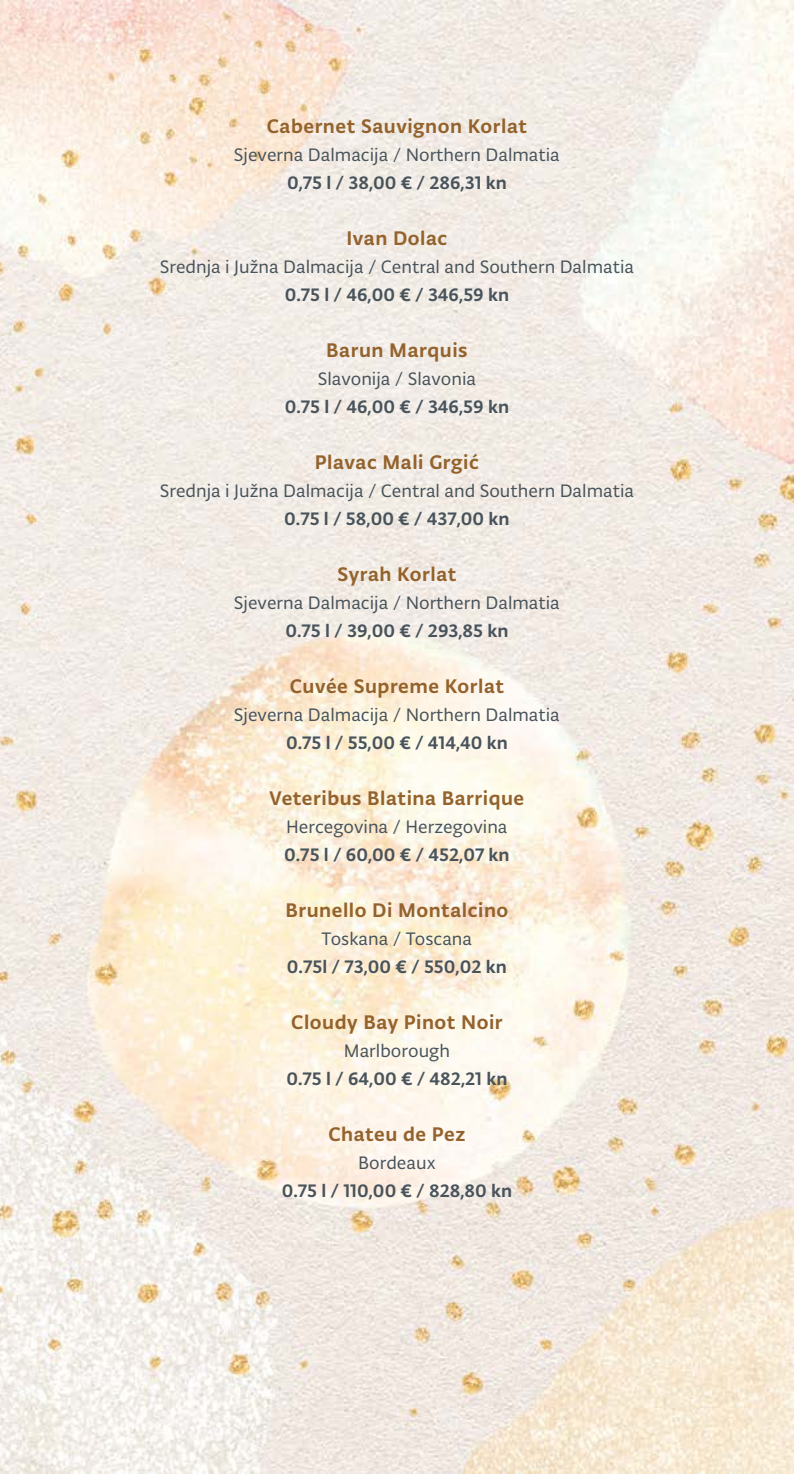
<style>
.page{position:relative;width:794px;height:1474px;background:#fff}
.page>*{position:absolute;margin:0;border:0;box-sizing:border-box;transform-origin:0 0}
.t1{font:500 21px "Typonine Sans Pro";letter-spacing:.025em;color:#94632d}
.t2{font:19.25px "Typonine Sans Pro Normal";color:#48535b}
.t3{font:500 19.25px "Typonine Sans Pro";color:#48535b}
</style>
<div class="page">
<img style="left:0;top:0;width:794px;height:1473px">
<p class="t1" style="left:267px;top:113px;width:262px">Cabernet Sauvignon Korlat</p>
<p class="t2" style="left:234px;top:143px;width:327px">Sjeverna Dalmacija / Northern Dalmatia</p>
<p class="t3" style="left:287px;top:171px;width:221px">0,75 l / 38,00 € / 286,31 kn</p>
<p class="t1" style="left:346px;top:225px;width:103px">Ivan Dolac</p>
<p class="t2" style="left:160px;top:255px;width:476px">Srednja i Južna Dalmacija / Central and Southern Dalmatia</p>
<p class="t3" style="left:285px;top:283px;width:226px">0.75 l / 46,00 € / 346,59 kn</p>
<p class="t1" style="left:326px;top:337px;width:143px">Barun Marquis</p>
<p class="t2" style="left:318px;top:367px;width:160px">Slavonija / Slavonia</p>
<p class="t3" style="left:285px;top:395px;width:226px">0.75 l / 46,00 € / 346,59 kn</p>
<p class="t1" style="left:315px;top:449px;width:165px">Plavac Mali Grgić</p>
<p class="t2" style="left:160px;top:479px;width:476px">Srednja i Južna Dalmacija / Central and Southern Dalmatia</p>
<p class="t3" style="left:284px;top:507px;width:227px">0.75 l / 58,00 € / 437,00 kn</p>
<p class="t1" style="left:337px;top:561px;width:120px">Syrah Korlat</p>
<p class="t2" style="left:234px;top:591px;width:327px">Sjeverna Dalmacija / Northern Dalmatia</p>
<p class="t3" style="left:285px;top:619px;width:225px">0.75 l / 39,00 € / 293,85 kn</p>
<p class="t1" style="left:290px;top:673px;width:216px">Cuvée Supreme Korlat</p>
<p class="t2" style="left:234px;top:703px;width:327px">Sjeverna Dalmacija / Northern Dalmatia</p>
<p class="t3" style="left:286px;top:731px;width:223px">0.75 l / 55,00 € / 414,40 kn</p>
<p class="t1" style="left:269px;top:785px;width:256px">Veteribus Blatina Barrique</p>
<p class="t2" style="left:286px;top:815px;width:223px">Hercegovina / Herzegovina</p>
<p class="t3" style="left:284px;top:843px;width:227px">0.75 l / 60,00 € / 452,07 kn</p>
<p class="t1" style="left:285px;top:897px;width:224px">Brunello Di Montalcino</p>
<p class="t2" style="left:322px;top:927px;width:152px">Toskana / Toscana</p>
<p class="t3" style="left:287px;top:955px;width:221px">0.75l / 73,00 € / 550,02 kn</p>
<p class="t1" style="left:291px;top:1009px;width:213px">Cloudy Bay Pinot Noir</p>
<p class="t2" style="left:344px;top:1039px;width:108px">Marlborough</p>
<p class="t3" style="left:286px;top:1067px;width:222px">0.75 l / 64,00 € / 482,21 kn</p>
<p class="t1" style="left:328px;top:1121px;width:139px">Chateu de Pez</p>
<p class="t2" style="left:358px;top:1151px;width:79px">Bordeaux</p>
<p class="t3" style="left:282px;top:1179px;width:232px">0.75 l / 110,00 € / 828,80 kn</p>
</div>
